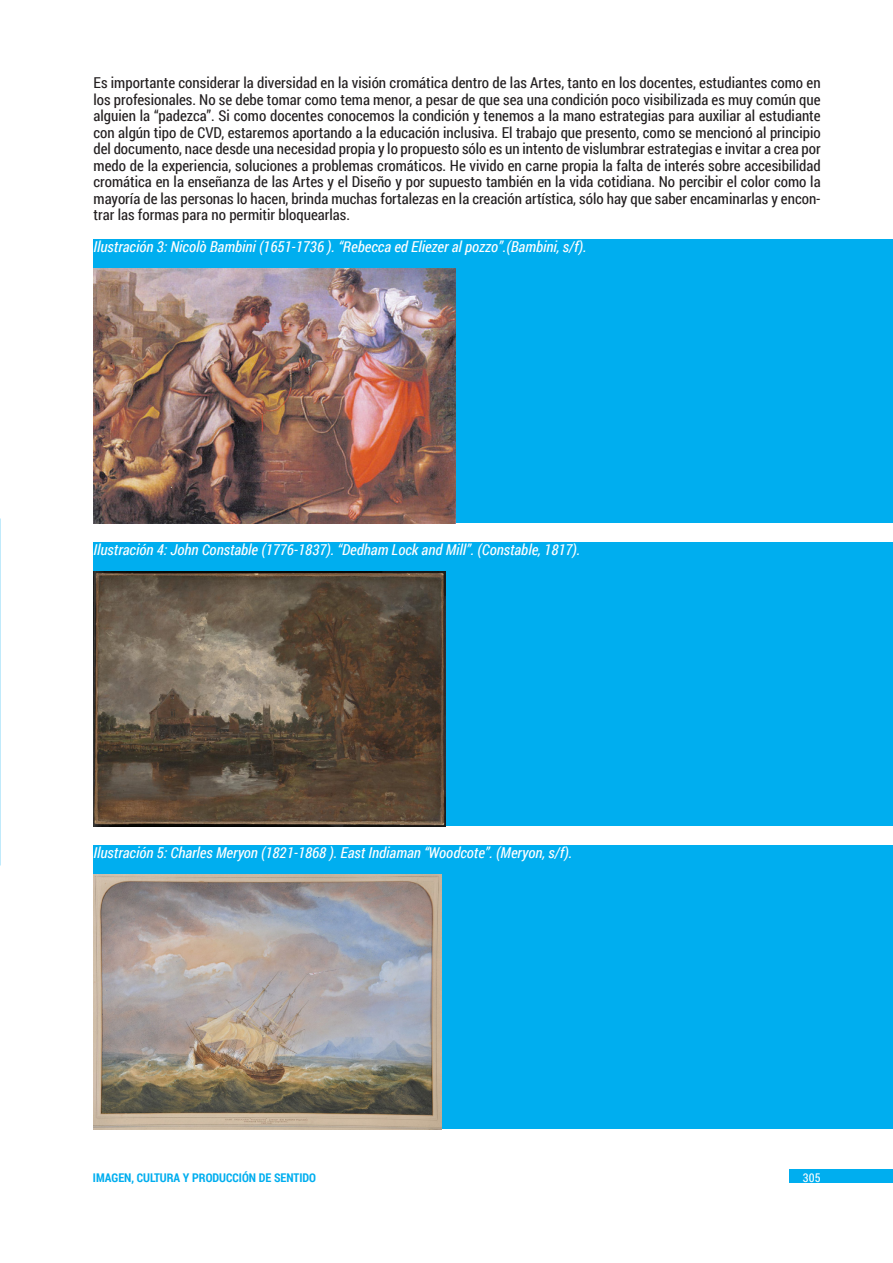
<style>
.page{position:relative;width:893px;height:1263px;background:#fff}
.page>*{position:absolute;margin:0;border:0;box-sizing:border-box;transform-origin:0 0}
.Normal_CV{font:15px/16.5px "Roboto Condensed";color:#231f20;text-align:justify}
.Imagen_Tabla_CV{font:italic 15px "Roboto Condensed";color:#fff}
.Normal_CV-2{font:italic 15px "Roboto Condensed";color:#fff}
.t1{font:700 12px "Roboto Condensed";color:#00aeef}
.t2{font:12px "Roboto Condensed";color:#fff}
</style>
<div class="page">
<div style="left:789px;top:1169px;width:104px;height:14px;background:#00aeef"></div>
<div style="left:94px;top:239px;width:799px;height:284px;background:#00aeef"></div>
<div style="left:94px;top:542px;width:799px;height:284px;background:#00aeef"></div>
<div style="left:94px;top:845px;width:799px;height:284px;background:#00aeef"></div>
<img style="left:94px;top:268px;width:361px;height:255px">
<img style="left:94px;top:571px;width:352px;height:255px">
<img style="left:94px;top:874px;width:347px;height:255px">
<p class="Normal_CV" style="left:94px;top:74px;width:729px">Es importante considerar la diversidad en la visión cromática dentro de las Artes, tanto en los docentes, estudiantes como en los profesionales. No se debe tomar como tema menor, a pesar de que sea una condición poco visibilizada es muy común que alguien la “padezca”. Si como docentes conocemos la condición y tenemos a la mano estrategias para auxiliar al estudiante con algún tipo de CVD, estaremos aportando a la educación inclusiva. El trabajo que presento, como se mencionó al principio del documento, nace desde una necesidad propia y lo propuesto sólo es un intento de vislumbrar estrategias e invitar a crea por medo de la experiencia, soluciones a problemas cromáticos. He vivido en carne propia la falta de interés sobre accesibilidad cromática en la enseñanza de las Artes y el Diseño y por supuesto también en la vida cotidiana. No percibir el color como la mayoría de las personas lo hacen, brinda muchas fortalezas en la creación artística, sólo hay que saber encaminarlas y encon&shy;trar las formas para no permitir bloquearlas.</p>
<p class="Normal_CV-2" style="left:94px;top:236px;width:494px">Ilustración 3: Nicolò Bambini (1651-1736 ). “Rebecca ed Eliezer al pozzo”.(Bambini, s/f).</p>
<p class="Imagen_Tabla_CV" style="left:94px;top:539px;width:488px">Ilustración 4: John Constable (1776-1837). “Dedham Lock and Mill”. (Constable, 1817).</p>
<p class="Imagen_Tabla_CV" style="left:94px;top:842px;width:480px">Ilustración 5: Charles Meryon (1821-1868 ). East Indiaman “Woodcote”. (Meryon, s/f).</p>
<p class="t1" style="left:93px;top:1169px;width:225px">IMAGEN, CULTURA Y PRODUCCIÓN DE SENTIDO</p>
<p class="t2" style="left:803px;top:1169px;width:19px">305</p>
</div>
